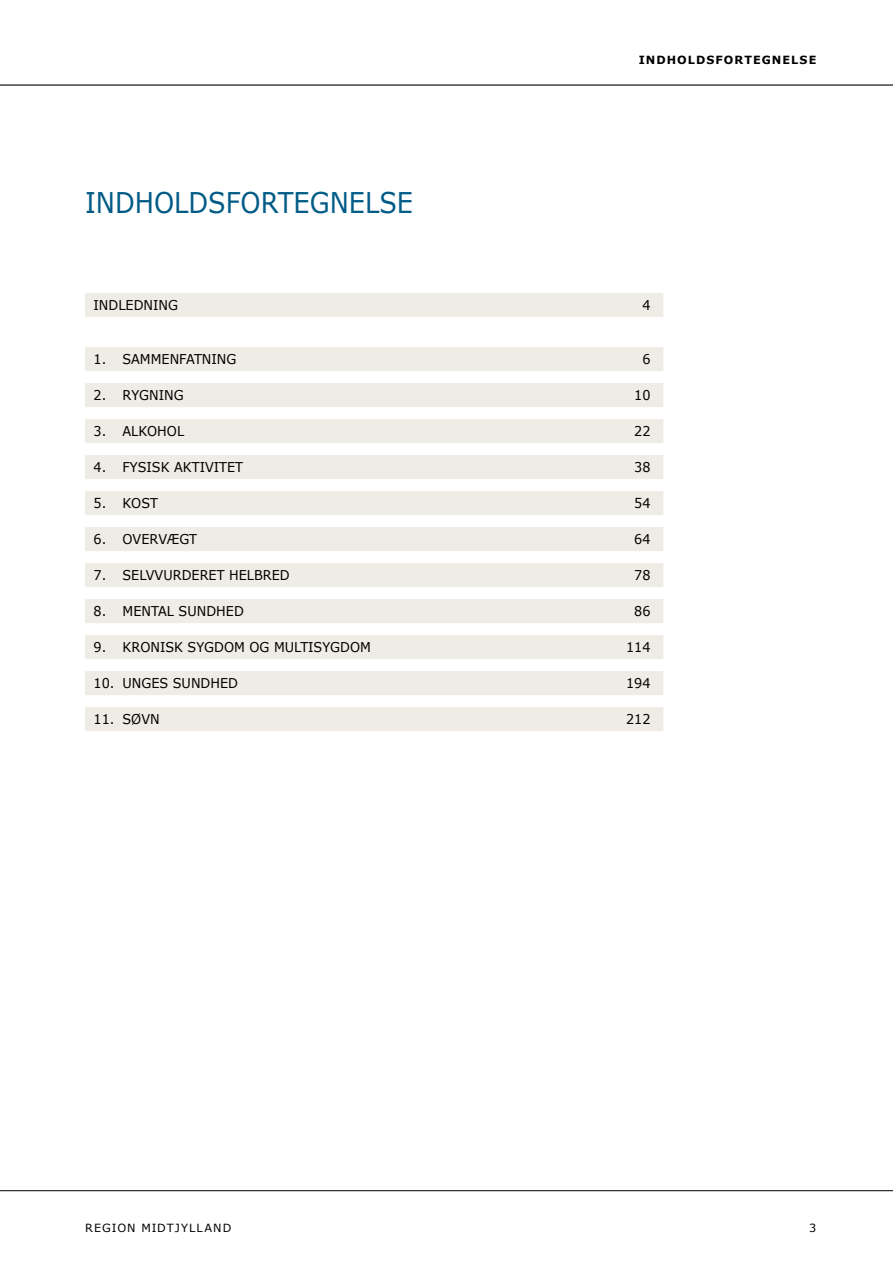
<style>
.page{position:relative;width:893px;height:1263px;background:#fff}
.page>*{position:absolute;margin:0;border:0;box-sizing:border-box;transform-origin:0 0}
.t1{font:28.5px "Verdana";color:#005b86;scale:.9 1}
.t2{font:13.5px "Verdana";color:#000;scale:.95 1}
.t3{font:700 11.25px "Verdana";letter-spacing:.09em;color:#000}
.t4{font:11.25px "Verdana";letter-spacing:.095em;color:#000}
</style>
<div class="page">
<hr style="left:0;top:84px;width:893px;height:2px;background:#000">
<hr style="left:0;top:1190px;width:893px;height:1px;background:#000">
<div style="left:85px;top:293px;width:578px;height:24px;background:#efece5"></div>
<div style="left:85px;top:347px;width:578px;height:24px;background:#efece5"></div>
<div style="left:85px;top:383px;width:578px;height:24px;background:#efece5"></div>
<div style="left:85px;top:419px;width:578px;height:24px;background:#efece5"></div>
<div style="left:85px;top:455px;width:578px;height:24px;background:#efece5"></div>
<div style="left:85px;top:491px;width:578px;height:24px;background:#efece5"></div>
<div style="left:85px;top:527px;width:578px;height:24px;background:#efece5"></div>
<div style="left:85px;top:563px;width:578px;height:24px;background:#efece5"></div>
<div style="left:85px;top:599px;width:578px;height:24px;background:#efece5"></div>
<div style="left:85px;top:635px;width:578px;height:24px;background:#efece5"></div>
<div style="left:85px;top:671px;width:578px;height:24px;background:#efece5"></div>
<div style="left:85px;top:707px;width:578px;height:24px;background:#efece5"></div>
<h1 class="t1" style="left:85px;top:185px;width:366px">INDHOLDSFORTEGNELSE</h1>
<p class="t3" style="left:639px;top:52px;width:179px">INDHOLDSFORTEGNELSE</p>
<p class="t2" style="left:94px;top:297px;width:90px">INDLEDNING</p>
<p class="t2" style="left:642px;top:297px;width:10px">4</p>
<p class="t2" style="left:94px;top:351px;width:152px">1. SAMMENFATNING</p>
<p class="t2" style="left:642px;top:351px;width:10px">6</p>
<p class="t2" style="left:94px;top:387px;width:96px">2. RYGNING</p>
<p class="t2" style="left:634px;top:387px;width:19px">10</p>
<p class="t2" style="left:94px;top:423px;width:97px">3. ALKOHOL</p>
<p class="t2" style="left:634px;top:423px;width:19px">22</p>
<p class="t2" style="left:94px;top:459px;width:159px">4. FYSISK AKTIVITET</p>
<p class="t2" style="left:634px;top:459px;width:19px">38</p>
<p class="t2" style="left:94px;top:495px;width:69px">5. KOST</p>
<p class="t2" style="left:634px;top:495px;width:19px">54</p>
<p class="t2" style="left:94px;top:531px;width:111px">6. OVERVÆGT</p>
<p class="t2" style="left:634px;top:531px;width:19px">64</p>
<p class="t2" style="left:94px;top:567px;width:208px">7. SELVVURDERET HELBRED</p>
<p class="t2" style="left:634px;top:567px;width:19px">78</p>
<p class="t2" style="left:94px;top:603px;width:160px">8. MENTAL SUNDHED</p>
<p class="t2" style="left:634px;top:603px;width:19px">86</p>
<p class="t2" style="left:94px;top:639px;width:294px">9. KRONISK SYGDOM OG MULTISYGDOM</p>
<p class="t2" style="left:626px;top:639px;width:27px">114</p>
<p class="t2" style="left:94px;top:675px;width:154px">10. UNGES SUNDHED</p>
<p class="t2" style="left:626px;top:675px;width:27px">194</p>
<p class="t2" style="left:94px;top:711px;width:71px">11. SØVN</p>
<p class="t2" style="left:626px;top:711px;width:27px">212</p>
<p class="t4" style="left:85px;top:1221px;width:148px">REGION MIDTJYLLAND</p>
<p class="t4" style="left:809px;top:1221px;width:9px">3</p>
</div>
